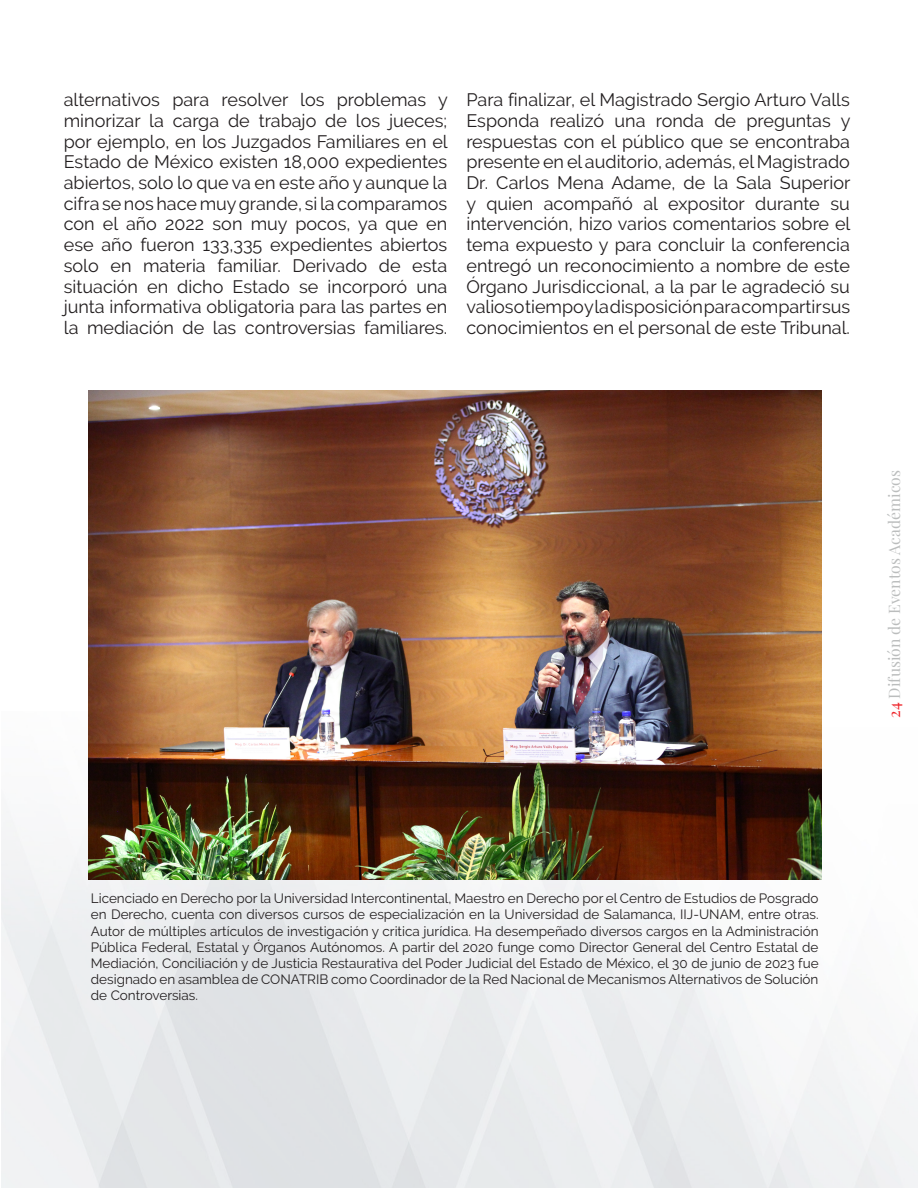
<style>
.page{position:relative;width:918px;height:1188px;background:#fff}
.page>*{position:absolute;margin:0;border:0;box-sizing:border-box;transform-origin:0 0}
.t1{font:18px/20.7px "Raleway";color:#231f20;text-align:justify}
.t2{font:15.75px "Playfair Display";color:#bbbdbd}
.t3{font:13.5px/16.2px "Raleway";color:#231f20;text-align:justify}
.s1{color:#ee2026}
</style>
<div class="page">
<img style="left:1px;top:811px;width:917px;height:377px">
<img style="left:88px;top:390px;width:734px;height:489px">
<p class="t1" style="left:64px;top:89px;width:386px">alternativos para resolver los problemas y minorizar la carga de trabajo de los jueces; por ejemplo, en los Juzgados Familiares en el Estado de México existen 18,000 expedientes abiertos, solo lo que va en este año y aunque la cifra se nos hace muy grande, si la comparamos con el año 2022 son muy pocos, ya que en ese año fueron 133,335 expedientes abiertos solo en materia familiar. Derivado de esta situación en dicho Estado se incorporó una junta informativa obligatoria para las partes en la mediación de las controversias familiares.</p>
<p class="t1" style="left:466px;top:89px;width:386px">Para finalizar, el Magistrado Sergio Arturo Valls Esponda realizó una ronda de preguntas y respuestas con el público que se encontraba presente en el auditorio, además, el Magistrado Dr. Carlos Mena Adame, de la Sala Superior y quien acompañó al expositor durante su intervención, hizo varios comentarios sobre el tema expuesto y para concluir la conferencia entregó un reconocimiento a nombre de este Órgano Jurisdiccional, a la par le agradeció su valioso tiempo y la disposición para compartir sus conocimientos en el personal de este Tribunal.</p>
<p class="t2" style="left:884px;top:718px;width:249px;rotate:-90deg"><span class="s1">24</span> Difusión de Eventos Académicos</p>
<p class="t3" style="left:91px;top:890px;width:729px">Licenciado en Derecho por la Universidad Intercontinental, Maestro en Derecho por el Centro de Estudios de Posgrado en Derecho, cuenta con diversos cursos de especialización en la Universidad de Salamanca, IIJ-UNAM, entre otras.<br>Autor de múltiples artículos de investigación y critica jurídica. Ha desempeñado diversos cargos en la Administración Pública Federal, Estatal y Órganos Autónomos. A partir del 2020 funge como Director General del Centro Estatal de Mediación, Conciliación y de Justicia Restaurativa del Poder Judicial del Estado de México, el 30 de junio de 2023 fue designado en asamblea de CONATRIB como Coordinador de la Red Nacional de Mecanismos Alternativos de Solución de Controversias.</p>
</div>
